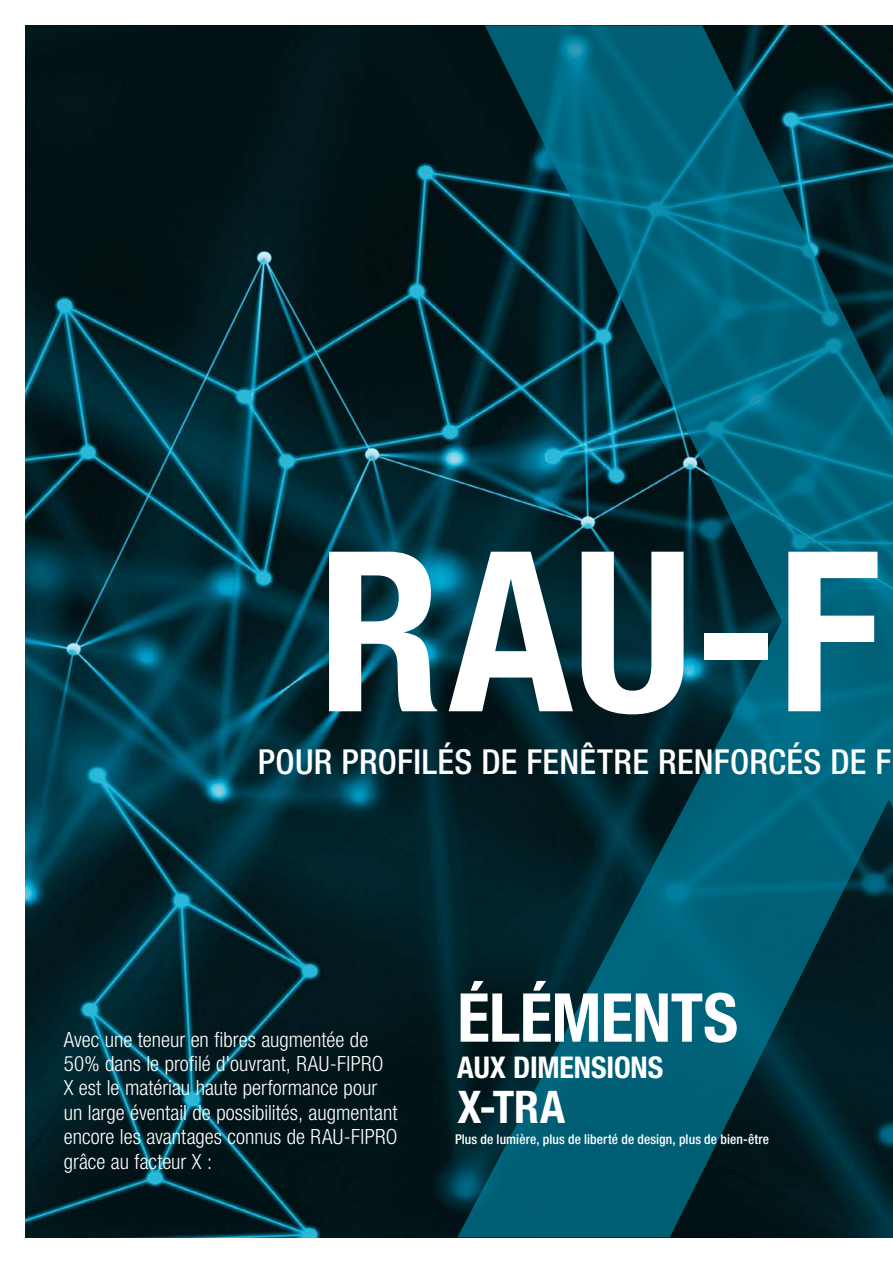
<style>
.page{position:relative;width:893px;height:1263px;background:#fff}
.page>*{position:absolute;margin:0;border:0;box-sizing:border-box;transform-origin:0 0}
.Bodytext{font:700 condensed 223.5px "Helvetica Neue LTW1 G";color:#fff}
.Bodytext-2{font:700 condensed 67.5px "Helvetica Neue LTW1 G";letter-spacing:-.01em;color:#fff}
.Bodytext-3{font:700 condensed 45px "Helvetica Neue LTW1 G";color:#fff}
.Subhead_Abwasser{font:500 condensed 34.5px "Helvetica Neue LTW1 G";letter-spacing:.01em;color:#fff}
.Bodytext-4{font:700 condensed 30px "Helvetica Neue LTW1 G";letter-spacing:-.005em;color:#fff}
.Leadtext_large{font:300 condensed 21px/24.3px "Helvetica Neue LTW1 G";color:#fff}
.Table_text_10_pt_cen{font:500 condensed 13.5px "Helvetica Neue LTW1 G";letter-spacing:.005em;color:#fff}
</style>
<div class="page">
<img style="left:26px;top:26px;width:431px;height:1211px">
<svg style="left:457px;top:26px;width:436px;height:1211px;background:#014252"></svg>
<p class="Bodytext" style="left:318px;top:498px;width:564px">RAU-F</p>
<p class="Subhead_Abwasser" style="left:258px;top:741px;width:635px">POUR PROFILÉS DE FENÊTRE RENFORCÉS DE F</p>
<p class="Leadtext_large" style="left:64px;top:1027px;width:335px">Avec une teneur en fibres augmentée de 50% dans le profilé d'ouvrant, RAU-FIPRO X est le matériau haute performance pour un large éventail de possibilités, augmentant encore les avantages connus de RAU-FIPRO grâce au facteur X :</p>
<p class="Bodytext-2" style="left:457px;top:977px;width:282px">ÉLÉMENTS</p>
<p class="Bodytext-4" style="left:457px;top:1049px;width:208px">AUX DIMENSIONS</p>
<p class="Bodytext-3" style="left:457px;top:1080px;width:109px">X-TRA</p>
<p class="Table_text_10_pt_cen" style="left:455px;top:1131px;width:316px">Plus de lumière, plus de liberté de design, plus de bien-être</p>
</div>
